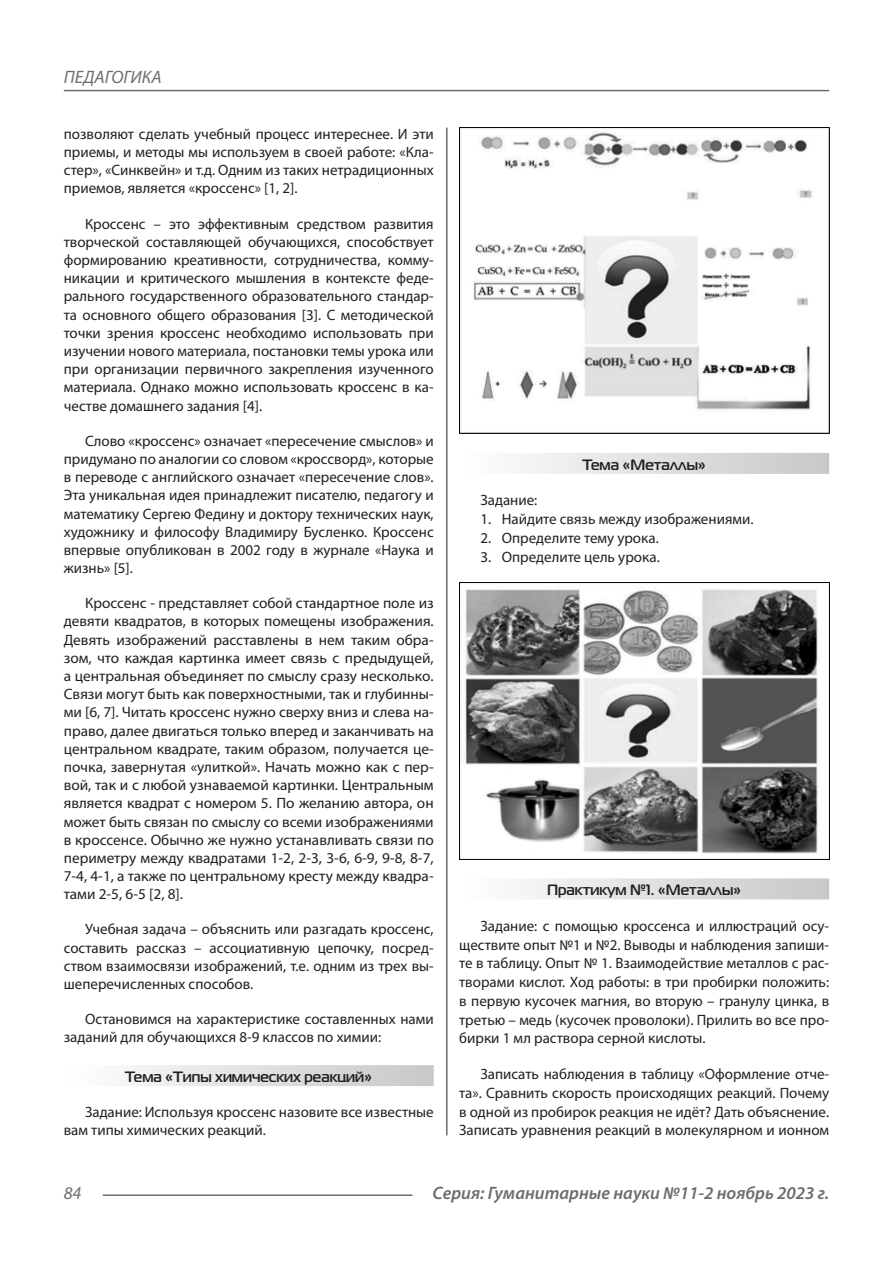
<style>
.page{position:relative;width:893px;height:1263px;background:#fff}
.page>*{position:absolute;margin:0;border:0;box-sizing:border-box;transform-origin:0 0}
.t1{font:italic 600 18px "Myriad Pro";color:#6c6d70}
.t2{font:italic 18px "Myriad Pro";color:#6c6d70}
.Статья_текст{font:15px/18.1px "Myriad Pro";color:#231f20;text-align:justify}
.Статья_текст_первый{font:15px/18.1px "Myriad Pro";color:#231f20;text-align:justify}
.Статья_подзаголовок{font:700 15px "Magistral C";color:#231f20}
</style>
<div class="page">
<hr style="left:446px;top:128px;width:1px;height:1007px;background:#231f20">
<hr style="left:103px;top:1194px;width:309px;height:2px;background:#6c6d70">
<hr style="left:64px;top:90px;width:765px;height:1px;background:#6c6d70">
<div style="left:64px;top:1065px;width:370px;height:21px;background:linear-gradient(to right,#fefeff,#c6c8ca)"></div>
<div style="left:459px;top:453px;width:370px;height:21px;background:linear-gradient(to right,#fefeff,#c6c8ca)"></div>
<div style="left:459px;top:878px;width:370px;height:21px;background:linear-gradient(to right,#fefeff,#c6c8ca)"></div>
<img style="left:459px;top:128px;width:370px;height:305px">
<img style="left:459px;top:582px;width:370px;height:277px">
<p class="t2" style="left:64px;top:66px;width:100px">ПЕДАГОГИКА</p>
<p class="Статья_текст_первый" style="left:64px;top:124px;width:371px">позволяют сделать учебный процесс интереснее. И эти приемы, и методы мы используем в своей работе: «Кла&shy;стер», «Синквейн» и т.д. Одним из таких нетрадиционных приемов, является «кроссенс» [1, 2].</p>
<p class="Статья_текст" style="left:64px;top:214px;width:371px;text-indent:21px">Кроссенс – это эффективным средством развития творческой составляющей обучающихся, способствует формированию креативности, сотрудничества, комму&shy;никации и критического мышления в контексте феде&shy;рального государственного образовательного стандар&shy;та основного общего образования [3]. С методической точки зрения кроссенс необходимо использовать при изучении нового материала, постановки темы урока или при организации первичного закрепления изученного материала. Однако можно использовать кроссенс в ка&shy;честве домашнего задания [4].</p>
<p class="Статья_текст" style="left:64px;top:431px;width:371px;text-indent:21px">Слово «кроссенс» означает «пересечение смыслов» и придумано по аналогии со словом «кроссворд», которые в переводе с английского означает «пересечение слов».<br>Эта уникальная идея принадлежит писателю, педагогу и математику Сергею Федину и доктору технических наук, художнику и философу Владимиру Бусленко. Кроссенс впервые опубликован в 2002 году в журнале «Наука и жизнь» [5].</p>
<p class="Статья_текст" style="left:64px;top:594px;width:371px;text-indent:21px">Кроссенс - представляет собой стандартное поле из девяти квадратов, в которых помещены изображения.<br>Девять изображений расставлены в нем таким обра&shy;зом, что каждая картинка имеет связь с предыдущей, а центральная объединяет по смыслу сразу несколько.<br>Связи могут быть как поверхностными, так и глубинны&shy;ми [6, 7]. Читать кроссенс нужно сверху вниз и слева на&shy;право, далее двигаться только вперед и заканчивать на центральном квадрате, таким образом, получается це&shy;почка, завернутая «улиткой». Начать можно как с пер&shy;вой, так и с любой узнаваемой картинки. Центральным является квадрат с номером 5. По желанию автора, он может быть связан по смыслу со всеми изображениями в кроссенсе. Обычно же нужно устанавливать связи по периметру между квадратами 1-2, 2-3, 3-6, 6-9, 9-8, 8-7, 7-4, 4-1, а также по центральному кресту между квадра&shy;тами 2-5, 6-5 [2, 8].</p>
<p class="Статья_текст" style="left:64px;top:920px;width:371px;text-indent:21px">Учебная задача – объяснить или разгадать кроссенс, составить рассказ – ассоциативную цепочку, посред&shy;ством взаимосвязи изображений, т.е. одним из трех вы&shy;шеперечисленных способов.</p>
<p class="Статья_текст" style="left:64px;top:1010px;width:371px;text-indent:21px">Остановимся на характеристике составленных нами заданий для обучающихся 8-9 классов по химии:</p>
<p class="Статья_подзаголовок" style="left:125px;top:1068px;width:249px">Тема «Типы химических реакций»</p>
<p class="Статья_текст" style="left:64px;top:1103px;width:371px;text-indent:21px">Задание: Используя кроссенс назовите все известные вам типы химических реакций.</p>
<p class="Статья_подзаголовок" style="left:582px;top:455px;width:125px">Тема «Металлы»</p>
<p class="Статья_текст" style="left:480px;top:491px;width:58px">Задание:</p>
<p class="Статья_текст" style="left:480px;top:510px;width:274px">1. Найдите связь между изображениями.</p>
<p class="Статья_текст" style="left:480px;top:528px;width:180px">2. Определите тему урока.</p>
<p class="Статья_текст" style="left:480px;top:547px;width:181px">3. Определите цель урока.</p>
<p class="Статья_подзаголовок" style="left:547px;top:881px;width:196px">Практикум №1. «Металлы»</p>
<p class="Статья_текст" style="left:459px;top:916px;width:371px;line-height:18.8px;text-indent:21px">Задание: с помощью кроссенса и иллюстраций осу&shy;ществите опыт №1 и №2. Выводы и наблюдения запиши&shy;те в таблицу. Опыт № 1. Взаимодействие металлов с рас&shy;творами кислот. Ход работы: в три пробирки положить: в первую кусочек магния, во вторую – гранулу цинка, в третью – медь (кусочек проволоки). Прилить во все про&shy;бирки 1 мл раствора серной кислоты.</p>
<p class="Статья_текст" style="left:459px;top:1064px;width:371px;line-height:18.8px;text-indent:21px">Записать наблюдения в таблицу «Оформление отче&shy;та». Сравнить скорость происходящих реакций. Почему в одной из пробирок реакция не идёт? Дать объяснение.<br>Записать уравнения реакций в молекулярном и ионном</p>
<p class="t2" style="left:64px;top:1182px;width:19px">84</p>
<p class="t1" style="left:433px;top:1182px;width:398px">Серия: Гуманитарные науки №11-2 ноябрь 2023 г.</p>
</div>
